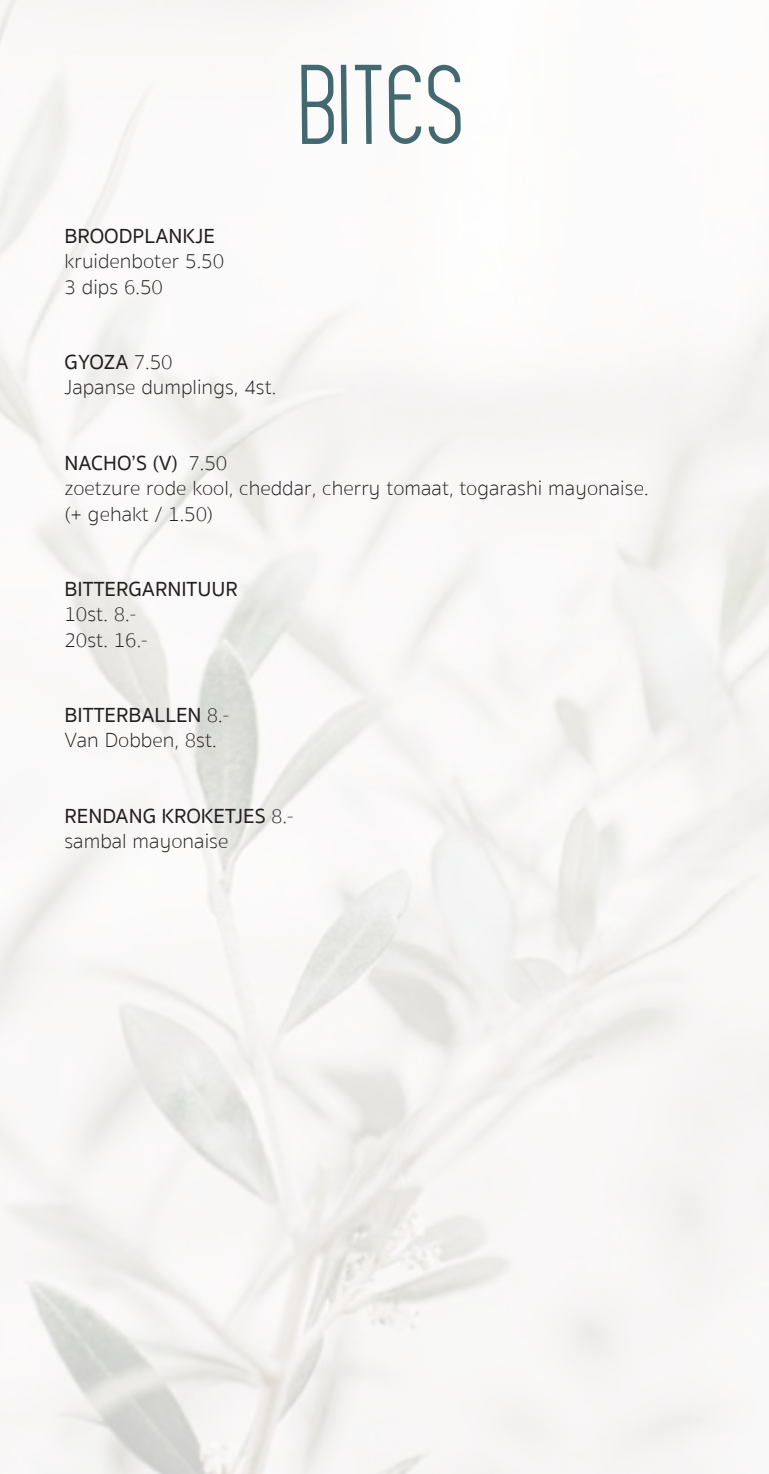
<style>
.page{position:relative;width:769px;height:1474px;background:#fff}
.page>*{position:absolute;margin:0;border:0;box-sizing:border-box;transform-origin:0 0}
.t1{font:115.5px "Hollenamaresans";color:#43686f}
.t2{font:100 21px "Sukhumvit Set";color:#231f20}
.t3{font:500 21px "Sukhumvit Set";color:#231f20}
.s1{font-weight:100}
</style>
<div class="page">
<p class="t1" style="left:301px;top:52px;width:168px">bites</p>
<p class="t3" style="left:64px;top:222px;width:152px">BROODPLANKJE</p>
<p class="t2" style="left:64px;top:247px;width:161px">kruidenboter 5.50</p>
<p class="t2" style="left:64px;top:272px;width:100px">3 dips 6.50</p>
<p class="t3" style="left:64px;top:348px;width:110px">GYOZA <span class="s1">7.50</span></p>
<p class="t2" style="left:64px;top:373px;width:213px">Japanse dumplings, 4st.</p>
<p class="t3" style="left:64px;top:448px;width:164px">NACHO’S (V) <span class="s1">7.50</span></p>
<p class="t2" style="left:64px;top:474px;width:585px">zoetzure rode kool, cheddar, cherry tomaat, togarashi mayonaise.</p>
<p class="t2" style="left:64px;top:499px;width:150px">(+ gehakt / 1.50)</p>
<p class="t3" style="left:64px;top:574px;width:175px">BITTERGARNITUUR</p>
<p class="t2" style="left:64px;top:600px;width:73px">10st. 8.-</p>
<p class="t2" style="left:64px;top:625px;width:85px">20st. 16.-</p>
<p class="t3" style="left:64px;top:700px;width:166px">BITTERBALLEN <span class="s1">8.-</span></p>
<p class="t2" style="left:64px;top:726px;width:154px">Van Dobben, 8st.</p>
<p class="t3" style="left:64px;top:801px;width:230px">RENDANG KROKETJES <span class="s1">8.-</span></p>
<p class="t2" style="left:64px;top:827px;width:165px">sambal mayonaise</p>
</div>
